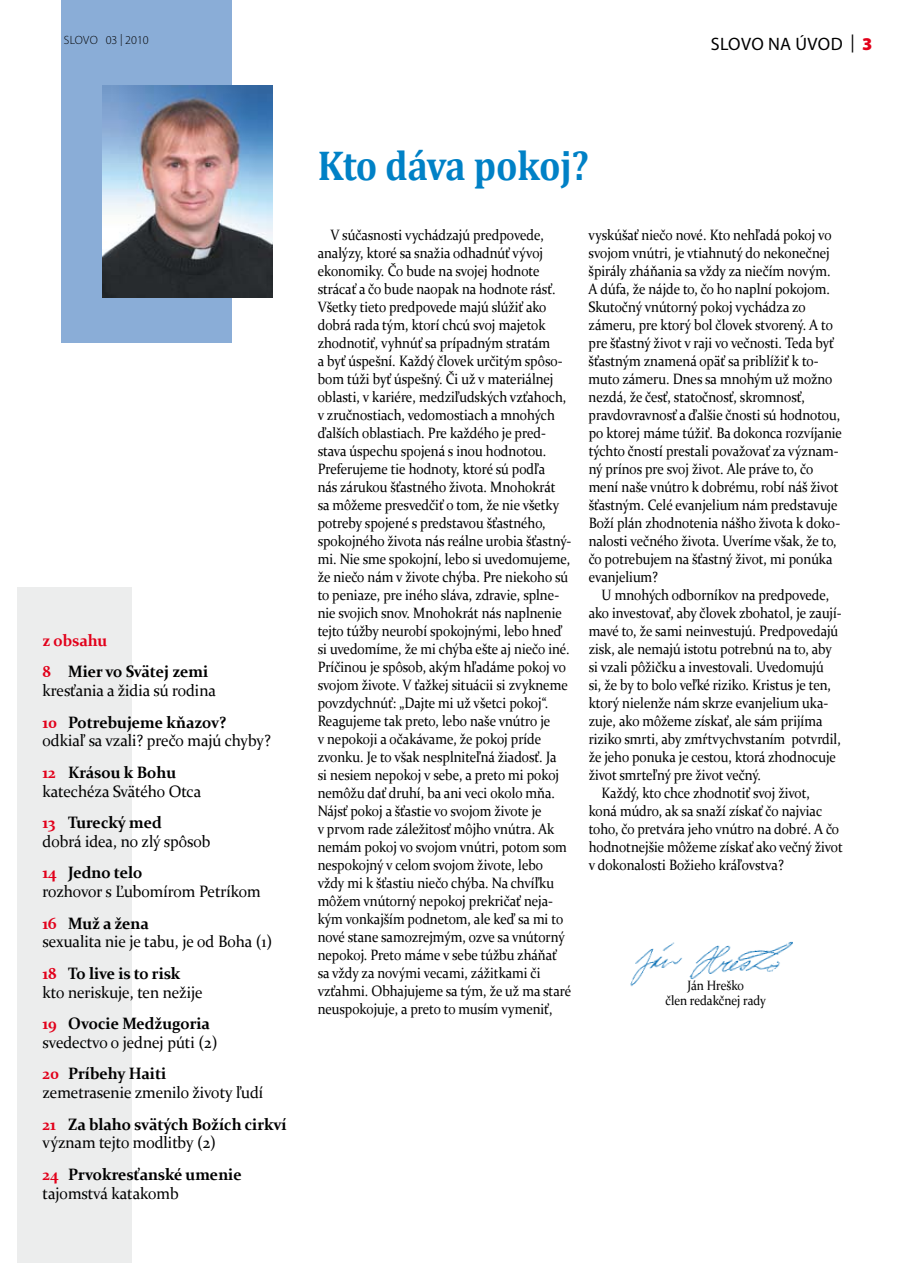
<style>
.page{position:relative;width:915px;height:1263px;background:#fff}
.page>*{position:absolute;margin:0;border:0;box-sizing:border-box;transform-origin:0 0}
.t1{font:700 42px "Cambria";letter-spacing:-.02em;color:#0081c6;scale:.9 1}
.t2{font:18px "Myriad Pro";letter-spacing:.02em;color:#000}
.t3{font:16.5px/31.5px "Constantia";letter-spacing:-.005em;color:#000;scale:.95 1}
.t4{font:700 16.5px/31.5px "Constantia";letter-spacing:-.005em;color:#000;scale:.95 1}
.t5{font:15px/18px "Constantia";letter-spacing:-.005em;color:#000;scale:.9 1}
.t6{font:13.5px/15px "Constantia";letter-spacing:-.005em;color:#000;text-align:center;scale:.9 1}
.t7{font:300 12px "Myriad Pro";color:#000}
.s1{font-weight:900;color:#e2001a}
.s2{color:#e2001a}
.s3{font-weight:700;color:#e2001a}
.s4{font-weight:700}
</style>
<div class="page">
<div style="left:17px;top:587px;width:115px;height:676px;background:#eceded"></div>
<div style="left:61px;top:0;width:170px;height:343px;background:#8aadd7"></div>
<img style="left:102px;top:85px;width:170px;height:213px">
<img style="left:630px;top:941px;width:163px;height:46px">
<p class="t7" style="left:64px;top:33px;width:86px">SLOVO 03 | 2010</p>
<p class="t2" style="left:710px;top:33px;width:163px">SLOVO NA ÚVOD | <span class="s1">3</span></p>
<p class="t4" style="left:43px;top:624px;width:176px"><span class="s2">z obsahu<br>8</span> Mier vo Svätej zemi</p>
<p class="t3" style="left:43px;top:674px;width:195px">kresťania a židia sú rodina<br><span class="s3">10</span> <span class="s4">Potrebujeme kňazov?</span></p>
<p class="t3" style="left:43px;top:724px;width:242px">odkiaľ sa vzali? prečo majú chyby?<br><span class="s3">12</span> <span class="s4">Krásou k Bohu</span></p>
<p class="t3" style="left:43px;top:774px;width:168px">katechéza Svätého Otca<br><span class="s3">13</span> <span class="s4">Turecký med</span></p>
<p class="t3" style="left:43px;top:825px;width:178px">dobrá idea, no zlý spôsob<br><span class="s3">14</span> <span class="s4">Jedno telo</span></p>
<p class="t3" style="left:43px;top:875px;width:231px">rozhovor s Ľubomírom Petríkom<br><span class="s3">16</span> <span class="s4">Muž a žena</span></p>
<p class="t3" style="left:43px;top:925px;width:243px">sexualita nie je tabu, je od Boha (1)<br><span class="s3">18</span> <span class="s4">To live is to risk</span></p>
<p class="t3" style="left:43px;top:975px;width:178px">kto neriskuje, ten nežije<br><span class="s3">19</span> <span class="s4">Ovocie Medžugoria</span></p>
<p class="t3" style="left:43px;top:1026px;width:186px">svedectvo o jednej púti (2)<br><span class="s3">20</span> <span class="s4">Príbehy Haiti</span></p>
<p class="t3" style="left:43px;top:1076px;width:258px">zemetrasenie zmenilo životy ľudí<br><span class="s3">21</span> <span class="s4">Za blaho svätých Božích cirkví</span></p>
<p class="t3" style="left:43px;top:1126px;width:211px">význam tejto modlitby (2)<br><span class="s3">24</span> <span class="s4">Prvokresťanské umenie</span></p>
<p class="t3" style="left:43px;top:1176px;width:145px">tajomstvá katakomb</p>
<h1 class="t1" style="left:317px;top:140px;width:302px">Kto dáva pokoj?</h1>
<p class="t5" style="left:317px;top:225px;width:283px;text-indent:13px">V súčasnosti vychádzajú predpovede, analýzy, ktoré sa snažia odhadnúť vývoj ekonomiky. Čo bude na svojej hodnote strácať a čo bude naopak na hodnote rásť.<br>Všetky tieto predpovede majú slúžiť ako dobrá rada tým, ktorí chcú svoj majetok zhodnotiť, vyhnúť sa prípadným stratám<br>a byť úspešní. Každý človek určitým spôso&shy;bom túži byť úspešný. Či už v materiálnej oblasti, v kariére, medziľudských vzťahoch, v zručnostiach, vedomostiach a mnohých ďalších oblastiach. Pre každého je pred&shy;stava úspechu spojená s inou hodnotou.<br>Preferujeme tie hodnoty, ktoré sú podľa<br>nás zárukou šťastného života. Mnohokrát sa môžeme presvedčiť o tom, že nie všetky potreby spojené s predstavou šťastného, spokojného života nás reálne urobia šťastný&shy;mi. Nie sme spokojní, lebo si uvedomujeme, že niečo nám v živote chýba. Pre niekoho sú to peniaze, pre iného sláva, zdravie, splne&shy;nie svojich snov. Mnohokrát nás naplnenie tejto túžby neurobí spokojnými, lebo hneď si uvedomíme, že mi chýba ešte aj niečo iné.<br>Príčinou je spôsob, akým hľadáme pokoj vo svojom živote. V ťažkej situácii si zvykneme povzdychnúť: „Dajte mi už všetci pokoj“.<br>Reagujeme tak preto, lebo naše vnútro je<br>v nepokoji a očakávame, že pokoj príde zvonku. Je to však nesplniteľná žiadosť. Ja<br>si nesiem nepokoj v sebe, a preto mi pokoj nemôžu dať druhí, ba ani veci okolo mňa.<br>Nájsť pokoj a šťastie vo svojom živote je<br>v prvom rade záležitosť môjho vnútra. Ak nemám pokoj vo svojom vnútri, potom som nespokojný v celom svojom živote, lebo vždy mi k šťastiu niečo chýba. Na chvíľku môžem vnútorný nepokoj prekričať neja&shy;kým vonkajším podnetom, ale keď sa mi to nové stane samozrejmým, ozve sa vnútorný nepokoj. Preto máme v sebe túžbu zháňať sa vždy za novými vecami, zážitkami či vzťahmi. Obhajujeme sa tým, že už ma staré neuspokojuje, a preto to musím vymeniť,</p>
<p class="t5" style="left:588px;top:225px;width:283px">vyskúšať niečo nové. Kto nehľadá pokoj vo svojom vnútri, je vtiahnutý do nekonečnej špirály zháňania sa vždy za niečím novým.<br>A dúfa, že nájde to, čo ho naplní pokojom.<br>Skutočný vnútorný pokoj vychádza zo zámeru, pre ktorý bol človek stvorený. A to pre šťastný život v raji vo večnosti. Teda byť šťastným znamená opäť sa priblížiť k to&shy;muto zámeru. Dnes sa mnohým už možno nezdá, že česť, statočnosť, skromnosť, pravdovravnosť a ďalšie čnosti sú hodnotou, po ktorej máme túžiť. Ba dokonca rozvíjanie týchto čností prestali považovať za význam&shy;ný prínos pre svoj život. Ale práve to, čo mení naše vnútro k dobrému, robí náš život šťastným. Celé evanjelium nám predstavuje Boží plán zhodnotenia nášho života k doko&shy;nalosti večného života. Uveríme však, že to, čo potrebujem na šťastný život, mi ponúka evanjelium?</p>
<p class="t5" style="left:601px;top:585px;width:254px">U mnohých odborníkov na predpovede,</p>
<p class="t5" style="left:588px;top:603px;width:282px">ako investovať, aby človek zbohatol, je zaují-</p>
<p class="t5" style="left:588px;top:621px;width:279px">mavé to, že sami neinvestujú. Predpovedajú</p>
<p class="t5" style="left:588px;top:639px;width:272px">zisk, ale nemajú istotu potrebnú na to, aby</p>
<p class="t5" style="left:588px;top:657px;width:263px">si vzali pôžičku a investovali. Uvedomujú</p>
<p class="t5" style="left:588px;top:675px;width:271px">si, že by to bolo veľké riziko. Kristus je ten,</p>
<p class="t5" style="left:588px;top:693px;width:267px">ktorý nielenže nám skrze evanjelium uka-</p>
<p class="t5" style="left:588px;top:711px;width:261px">zuje, ako môžeme získať, ale sám prijíma</p>
<p class="t5" style="left:588px;top:729px;width:281px">riziko smrti, aby zmŕtvychvstaním potvrdil,</p>
<p class="t5" style="left:588px;top:747px;width:276px">že jeho ponuka je cestou, ktorá zhodnocuje</p>
<p class="t5" style="left:588px;top:765px;width:193px">život smrteľný pre život večný.</p>
<p class="t5" style="left:601px;top:783px;width:233px">Každý, kto chce zhodnotiť svoj život,</p>
<p class="t5" style="left:588px;top:801px;width:261px">koná múdro, ak sa snaží získať čo najviac</p>
<p class="t5" style="left:588px;top:819px;width:280px">toho, čo pretvára jeho vnútro na dobré. A čo</p>
<p class="t5" style="left:588px;top:837px;width:284px">hodnotnejšie môžeme získať ako večný život</p>
<p class="t5" style="left:588px;top:855px;width:218px">v dokonalosti Božieho kráľovstva?</p>
<p class="t6" style="left:665px;top:977px;width:113px">Ján Hreško<br>člen redakčnej rady</p>
</div>
